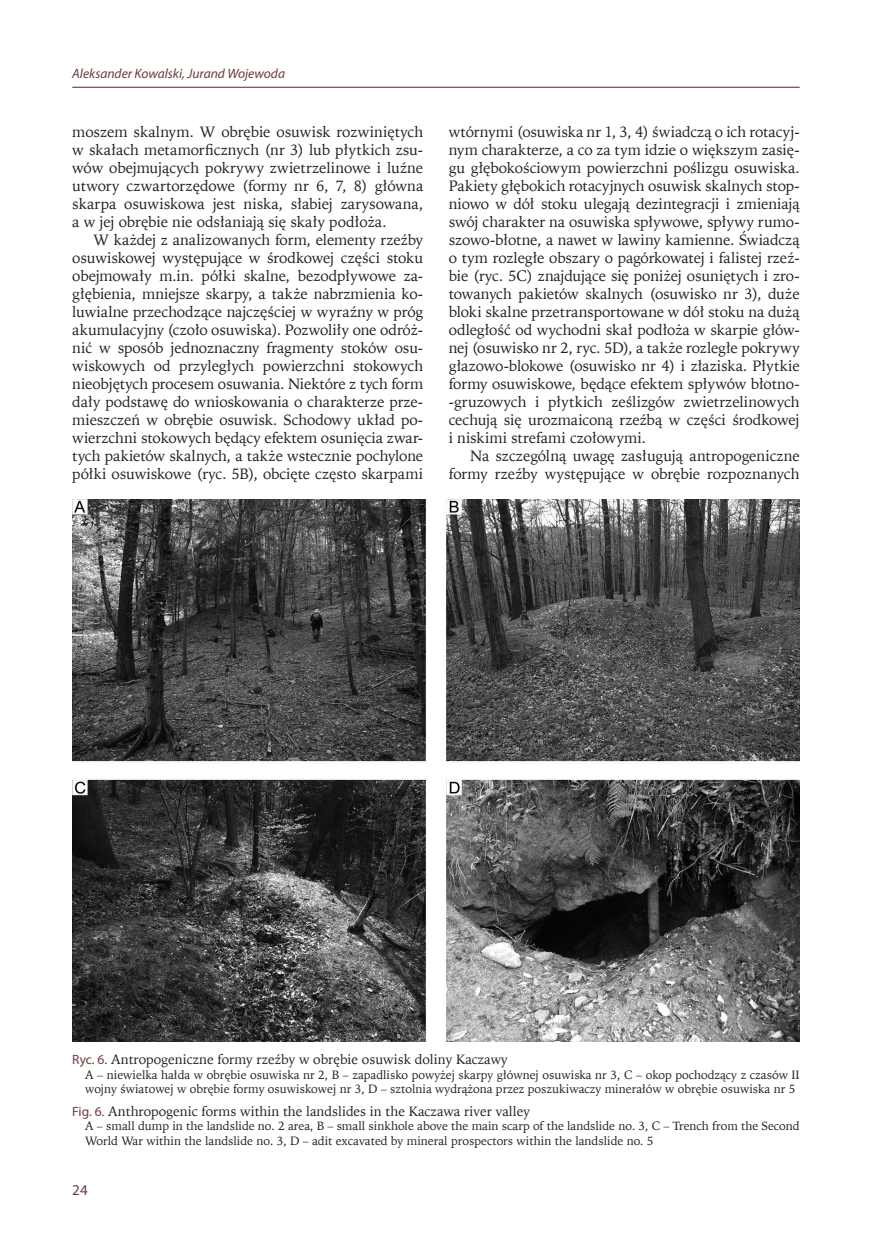
<style>
.page{position:relative;width:872px;height:1245px;background:#fff}
.page>*{position:absolute;margin:0;border:0;box-sizing:border-box;transform-origin:0 0}
.Pierwszy{font:15px/18px "Iowan Old St EU";letter-spacing:-.005em;color:#231f20;text-align:justify}
.t1{font:15px "Myriad Pro";color:#6d3b3a}
.Tytuł_tabeli_ryciny{font:13.5px "Iowan Old St EU";color:#231f20}
.t2{font:italic 13.5px "Myriad Pro";color:#6d3b3a}
.Objaśnienia{font:12px/14.4px "Iowan Old St EU";color:#231f20}
.s1{font-family:"Myriad Pro";color:#6d3b3a}
</style>
<div class="page">
<hr style="left:72px;top:87px;width:727px;height:1px;background:#6d3b3a">
<img style="left:72px;top:500px;width:727px;height:541px">
<p class="t2" style="left:72px;top:65px;width:214px">Aleksander Kowalski, Jurand Wojewoda</p>
<p class="Pierwszy" style="left:72px;top:123px;width:352px">moszem skalnym. W obrębie osuwisk rozwiniętych w skałach metamorficznych (nr 3) lub płytkich zsu&shy;wów obejmujących pokrywy zwietrzelinowe i luźne utwory czwartorzędowe (formy nr 6, 7, 8) główna skarpa osuwiskowa jest niska, słabiej zarysowana, a w jej obrębie nie odsłaniają się skały podłoża.</p>
<p class="Pierwszy" style="left:72px;top:231px;width:352px;text-indent:21px">W każdej z analizowanych form, elementy rzeźby osuwiskowej występujące w środkowej części stoku obejmowały m.in. półki skalne, bezodpływowe za&shy;głębienia, mniejsze skarpy, a także nabrzmienia ko&shy;luwialne przechodzące najczęściej w wyraźny w próg akumulacyjny (czoło osuwiska). Pozwoliły one odróż&shy;nić w sposób jednoznaczny fragmenty stoków osu&shy;wiskowych od przyległych powierzchni stokowych nieobjętych procesem osuwania. Niektóre z tych form dały podstawę do wnioskowania o charakterze prze&shy;mieszczeń w obrębie osuwisk. Schodowy układ po&shy;wierzchni stokowych będący efektem osunięcia zwar&shy;tych pakietów skalnych, a także wstecznie pochylone półki osuwiskowe (ryc. 5B), obcięte często skarpami</p>
<p class="Pierwszy" style="left:449px;top:123px;width:352px">wtórnymi (osuwiska nr 1, 3, 4) świadczą o ich rotacyj&shy;nym charakterze, a co za tym idzie o większym zasię&shy;gu głębokościowym powierzchni poślizgu osuwiska.<br>Pakiety głębokich rotacyjnych osuwisk skalnych stop&shy;niowo w dół stoku ulegają dezintegracji i zmieniają swój charakter na osuwiska spływowe, spływy rumo&shy;szowo-błotne, a nawet w lawiny kamienne. Świadczą o tym rozległe obszary o pagórkowatej i falistej rzeź&shy;bie (ryc. 5C) znajdujące się poniżej osuniętych i zro&shy;towanych pakietów skalnych (osuwisko nr 3), duże bloki skalne przetransportowane w dół stoku na dużą odległość od wychodni skał podłoża w skarpie głów&shy;nej (osuwisko nr 2, ryc. 5D), a także rozległe pokrywy głazowo-blokowe (osuwisko nr 4) i złaziska. Płytkie formy osuwiskowe, będące efektem spływów błotno--gruzowych i płytkich ześlizgów zwietrzelinowych cechują się urozmaiconą rzeźbą w części środkowej i niskimi strefami czołowymi.</p>
<p class="Pierwszy" style="left:449px;top:447px;width:352px;text-align:right">Na szczególną uwagę zasługują antropogeniczne formy rzeźby występujące w obrębie rozpoznanych</p>
<p class="Tytuł_tabeli_ryciny" style="left:72px;top:1051px;width:437px"><span class="s1">Ryc. 6.</span> Antropogeniczne formy rzeźby w obrębie osuwisk doliny Kaczawy</p>
<p class="Objaśnienia" style="left:85px;top:1068px;width:716px">A – niewielka hałda w obrębie osuwiska nr 2, B – zapadlisko powyżej skarpy głównej osuwiska nr 3, C – okop pochodzący z czasów II wojny światowej w obrębie formy osuwiskowej nr 3, D – sztolnia wydrążona przez poszukiwaczy minerałów w obrębie osuwiska nr 5</p>
<p class="Tytuł_tabeli_ryciny" style="left:72px;top:1103px;width:459px"><span class="s1">Fig. 6.</span> Anthropogenic forms within the landslides in the Kaczawa river valley</p>
<p class="Objaśnienia" style="left:85px;top:1119px;width:716px">A – small dump in the landslide no. 2 area, B – small sinkhole above the main scarp of the landslide no. 3, C – Trench from the Second<br>World War within the landslide no. 3, D – adit excavated by mineral prospectors within the landslide no. 5</p>
<p class="t1" style="left:72px;top:1181px;width:17px">24</p>
</div>
